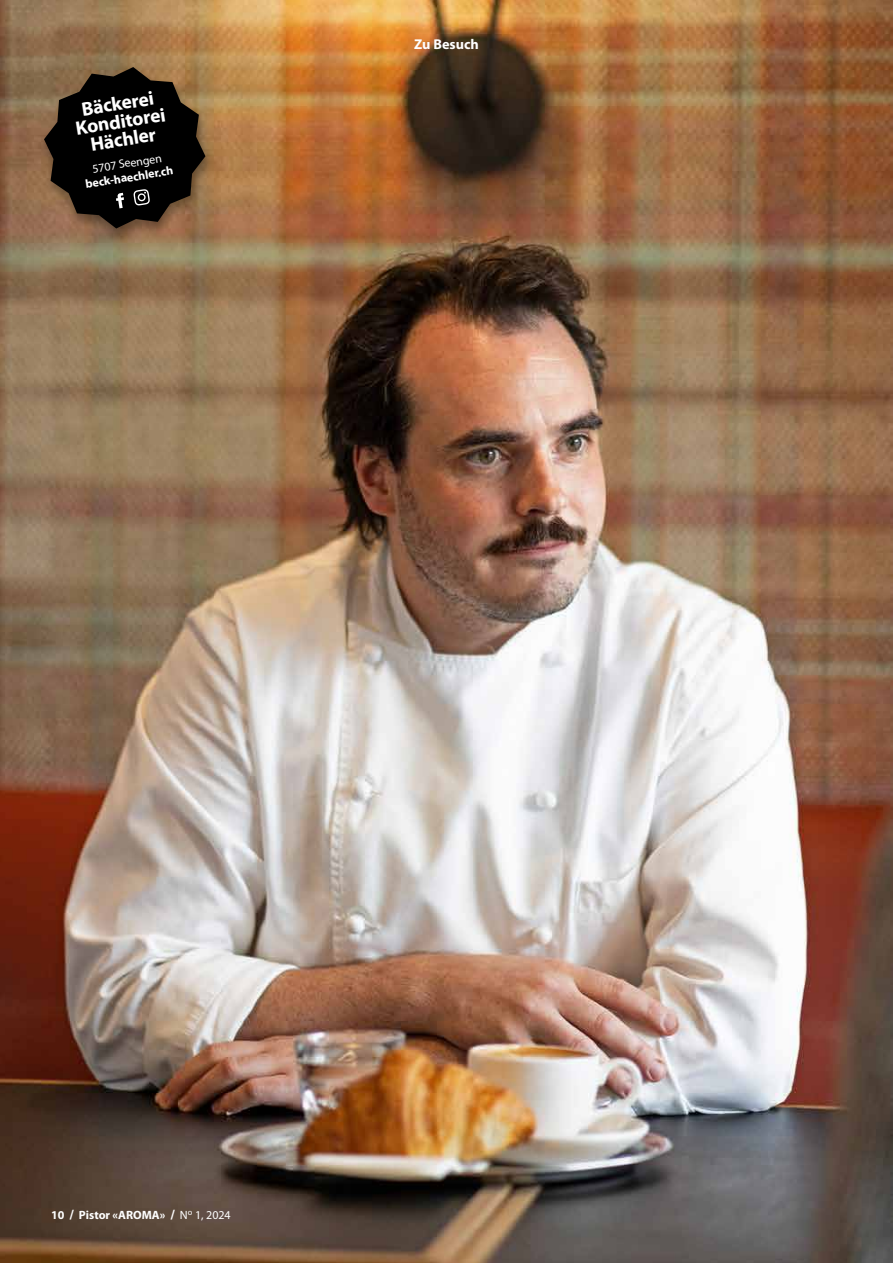
<style>
.page{position:relative;width:893px;height:1263px;background:#fff}
.page>*{position:absolute;margin:0;border:0;box-sizing:border-box;transform-origin:0 0}
.t1{font:700 19.5px/18px "Myriad Pro";color:#fff;text-align:center}
.t2{font:700 14.25px "Myriad Pro";color:#fff}
.t3{font:700 12px "Myriad Pro";color:#fff}
.t4{font:12px "Myriad Pro";color:#fff}
.s1{font-size:13.5px}
.s2{font-weight:400}
</style>
<div class="page">
<img style="left:0;top:0;width:893px;height:1263px">
<div style="left:38px;top:65px;width:178px;height:178px;background:#000;opacity:.35"></div>
<svg style="left:44px;top:67px;width:161px;height:161px;background:#2c2217"></svg>
<h1 class="t1" style="left:71px;top:101px;width:92px;rotate:-9deg">Bäckerei<br>Konditorei<br>Hächler</h1>
<p class="t4" style="left:91px;top:161px;width:71px;rotate:-9deg">5707 Seengen</p>
<p class="t3" style="left:84px;top:176px;width:90px;rotate:-9deg">beck-haechler.ch</p>
<p class="t2" style="left:414px;top:35px;width:66px">Zu Besuch</p>
<p class="t3" style="left:51px;top:1207px;width:181px">10 <span class="s1">/</span> Pistor «AROMA» <span class="s1">/</span> <span class="s2">N</span><sup>o</sup> <span class="s2">1, 2024</span></p>
</div>
